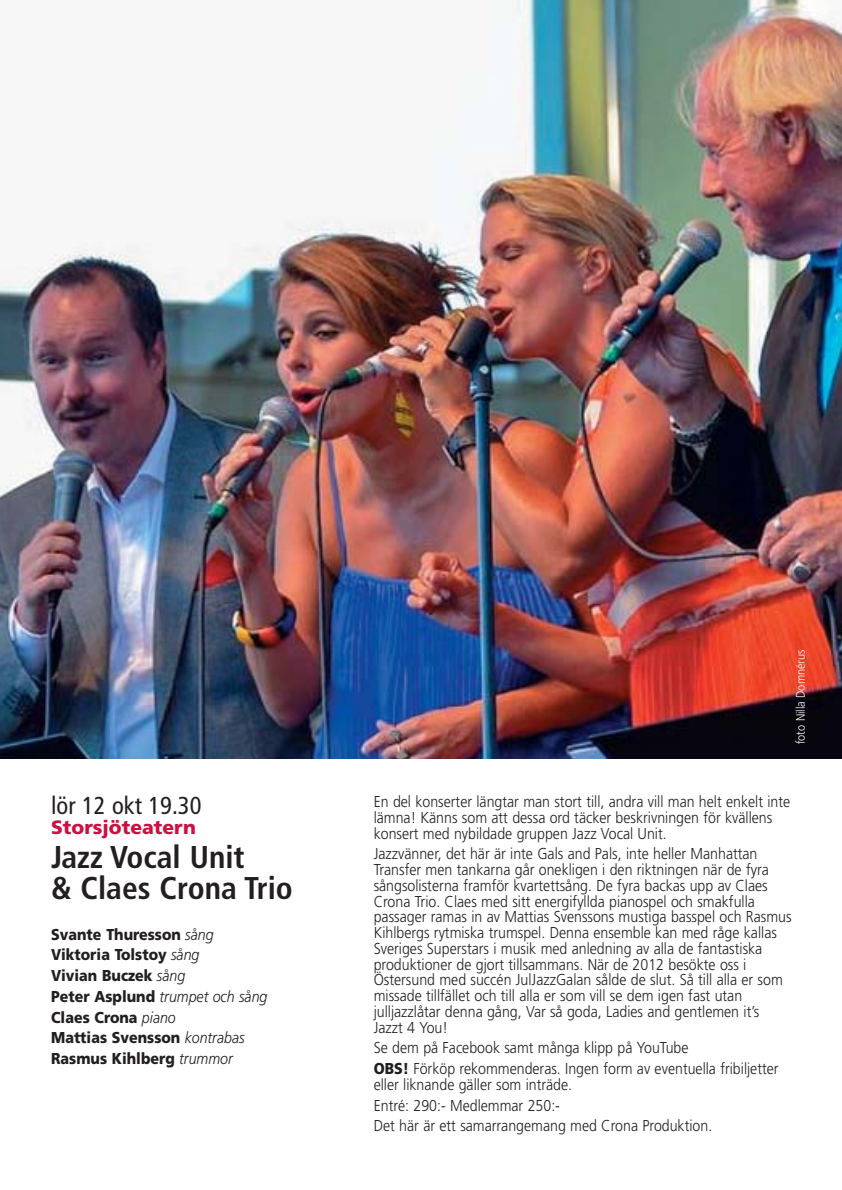
<style>
.page{position:relative;width:842px;height:1190px;background:#fff}
.page>*{position:absolute;margin:0;border:0;box-sizing:border-box;transform-origin:0 0}
.t1{font:700 condensed 31.5px/31.5px "Frutiger";color:#231f20}
.t2{font:condensed 24.5px "Frutiger";color:#231f20}
.t3{font:900 19.25px "Frutiger";color:#ce1041}
.t4{font:300 15.75px/15.8px "Frutiger";color:#231f20;scale:.9 1}
.t5{font:900 15.75px/20.7px "Frutiger";color:#231f20;scale:.9 1}
.t6{font:300 12.25px "Frutiger";color:#fff;scale:.9 1}
.s1{font-weight:300;font-style:italic}
.s2{font-weight:900}
</style>
<div class="page">
<img style="left:0;top:0;width:842px;height:759px">
<h2 class="t2" style="left:51px;top:795px;width:152px">lör 12 okt 19.30</h2>
<p class="t3" style="left:51px;top:820px;width:146px">Storsjöteatern</p>
<h1 class="t1" style="left:51px;top:844px;width:243px">Jazz Vocal Unit<br>&amp; Claes Crona Trio</h1>
<p class="t5" style="left:51px;top:925px;width:242px">Svante Thuresson <span class="s1">sång<br></span>Viktoria Tolstoy <span class="s1">sång<br></span>Vivian Buczek <span class="s1">sång<br></span>Peter Asplund <span class="s1">trumpet och sång<br></span>Claes Crona <span class="s1">piano<br></span>Mattias Svensson <span class="s1">kontrabas<br></span>Rasmus Kihlberg <span class="s1">trummor</span></p>
<p class="t6" style="left:795px;top:744px;width:107px;rotate:-90deg">foto Nilla Domnérus</p>
<p class="t4" style="left:374px;top:795px;width:464px">En del konserter längtar man stort till, andra vill man helt enkelt inte lämna! Känns som att dessa ord täcker beskrivningen för kvällens konsert med nybildade gruppen Jazz Vocal Unit.</p>
<p class="t4" style="left:374px;top:847px;width:466px">Jazzvänner, det här är inte Gals and Pals, inte heller Manhattan Transfer men tankarna går onekligen i den riktningen när de fyra sångsolisterna framför kvartettsång. De fyra backas upp av Claes Crona Trio. Claes med sitt energifyllda pianospel och smakfulla passager ramas in av Mattias Svenssons mustiga basspel och Rasmus Kihlbergs rytmiska trumspel. Denna ensemble kan med råge kallas Sveriges Superstars i musik med anledning av alla de fantastiska produktioner de gjort tillsammans. När de 2012 besökte oss i Östersund med succén JulJazzGalan sålde de slut. Så till alla er som missade tillfället och till alla er som vill se dem igen fast utan julljazzlåtar denna gång, Var så goda, Ladies and gentlemen it’s Jazzt 4 You!</p>
<p class="t4" style="left:374px;top:1039px;width:451px;line-height:20.7px">Se dem på Facebook samt många klipp på YouTube<br><span class="s2">OBS!</span> Förköp rekommenderas. Ingen form av eventuella fribiljetter</p>
<p class="t4" style="left:374px;top:1075px;width:378px;line-height:20.7px">eller liknande gäller som inträde.<br>Entré: 290:- Medlemmar 250:-<br>Det här är ett samarrangemang med Crona Produktion.</p>
</div>
